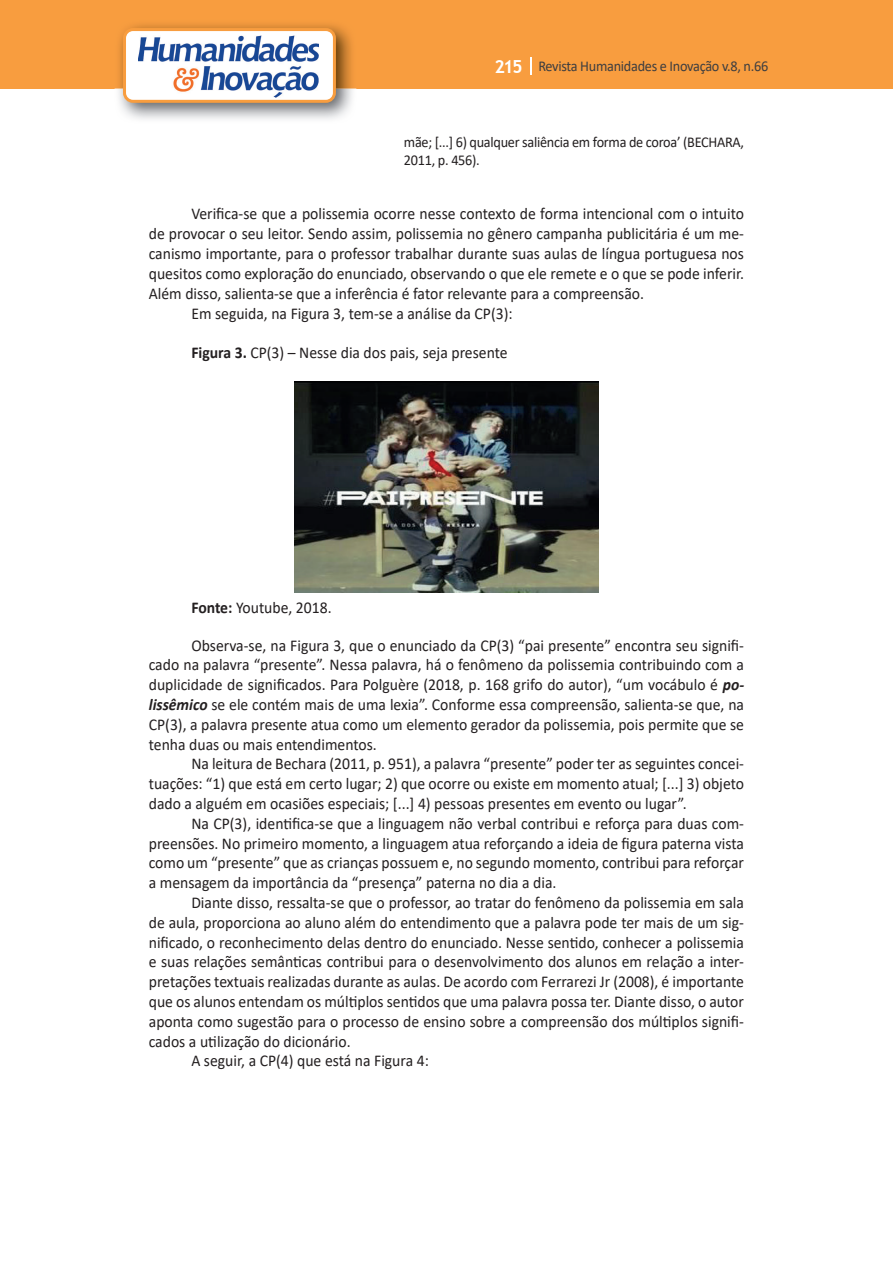
<style>
.page{position:relative;width:893px;height:1263px;background:#fff}
.page>*{position:absolute;margin:0;border:0;box-sizing:border-box;transform-origin:0 0}
.t1{font:16.5px/19.8px "Calibri";color:#231f20;text-align:justify;scale:.95 1}
.t2{font:15px/18px "Calibri";letter-spacing:-.02em;color:#231f20;scale:.95 1}
.t3{font:15px "Calibri";letter-spacing:-.02em;color:#3e3e3f;scale:.95 1}
.s1{font-family:"Trebuchet MS";font-weight:700;font-size:18px;color:#fff}
.s2{font-weight:700}
.s3{font-weight:700;font-style:italic}
</style>
<div class="page">
<div style="left:0;top:0;width:893px;height:88px;background:#f89d3f"></div>
<svg style="left:530px;top:57px;width:2px;height:18px"></svg>
<img style="left:115px;top:24px;width:241px;height:95px">
<div style="left:125px;top:30px;width:209px;height:71px;background:#fff;border-radius:9px"></div>
<img style="left:138px;top:35px;width:181px;height:62px">
<div style="left:123px;top:28px;width:213px;height:75px;border:3px solid #f89d3f;border-radius:9px"></div>
<img style="left:294px;top:381px;width:305px;height:212px">
<p class="t3" style="left:495px;top:56px;width:290px"><span class="s1">215</span> Revista Humanidades e Inovação v.8, n.66</p>
<p class="t2" style="left:404px;top:133px;width:360px">mãe; [...] 6) qualquer saliência em forma de coroa’ (BECHARA,<br>2011, p. 456).</p>
<p class="t1" style="left:191px;top:204px;width:583px">Verifica-se que a polissemia ocorre nesse contexto de forma intencional com o intuito</p>
<p class="t1" style="left:149px;top:223px;width:628px">de provocar o seu leitor. Sendo assim, polissemia no gênero campanha publicitária é um me-</p>
<p class="t1" style="left:149px;top:243px;width:628px">canismo importante, para o professor trabalhar durante suas aulas de língua portuguesa nos</p>
<p class="t1" style="left:149px;top:263px;width:628px">quesitos como exploração do enunciado, observando o que ele remete e o que se pode inferir.</p>
<p class="t1" style="left:149px;top:283px;width:523px">Além disso, salienta-se que a inferência é fator relevante para a compreensão.</p>
<p class="t1" style="left:191px;top:303px;width:340px">Em seguida, na Figura 3, tem-se a análise da CP(3):</p>
<p class="t1" style="left:191px;top:342px;width:334px"><span class="s2">Figura 3.</span> CP(3) – Nesse dia dos pais, seja presente</p>
<p class="t1" style="left:191px;top:597px;width:149px"><span class="s2">Fonte:</span> Youtube, 2018.</p>
<p class="t1" style="left:149px;top:635px;width:628px;text-indent:43px">Observa-se, na Figura 3, que o enunciado da CP(3) “pai presente” encontra seu signifi&shy;cado na palavra “presente”. Nessa palavra, há o fenômeno da polissemia contribuindo com a duplicidade de significados. Para Polguère (2018, p. 168 grifo do autor), “um vocábulo é <span class="s3">po&shy;lissêmico</span> se ele contém mais de uma lexia”. Conforme essa compreensão, salienta-se que, na CP(3), a palavra presente atua como um elemento gerador da polissemia, pois permite que se tenha duas ou mais entendimentos.</p>
<p class="t1" style="left:149px;top:754px;width:628px;text-indent:43px">Na leitura de Bechara (2011, p. 951), a palavra “presente” poder ter as seguintes concei&shy;tuações: “1) que está em certo lugar; 2) que ocorre ou existe em momento atual; [...] 3) objeto dado a alguém em ocasiões especiais; [...] 4) pessoas presentes em evento ou lugar”.</p>
<p class="t1" style="left:149px;top:813px;width:628px;text-indent:43px">Na CP(3), identifica-se que a linguagem não verbal contribui e reforça para duas com&shy;preensões. No primeiro momento, a linguagem atua reforçando a ideia de figura paterna vista como um “presente” que as crianças possuem e, no segundo momento, contribui para reforçar a mensagem da importância da “presença” paterna no dia a dia.</p>
<p class="t1" style="left:191px;top:892px;width:583px">Diante disso, ressalta-se que o professor, ao tratar do fenômeno da polissemia em sala</p>
<p class="t1" style="left:149px;top:912px;width:628px">de aula, proporciona ao aluno além do entendimento que a palavra pode ter mais de um sig-</p>
<p class="t1" style="left:149px;top:932px;width:628px">nificado, o reconhecimento delas dentro do enunciado. Nesse sentido, conhecer a polissemia</p>
<p class="t1" style="left:149px;top:952px;width:628px">e suas relações semânticas contribui para o desenvolvimento dos alunos em relação a inter-</p>
<p class="t1" style="left:149px;top:971px;width:628px">pretações textuais realizadas durante as aulas. De acordo com Ferrarezi Jr (2008), é importante</p>
<p class="t1" style="left:149px;top:991px;width:628px">que os alunos entendam os múltiplos sentidos que uma palavra possa ter. Diante disso, o autor</p>
<p class="t1" style="left:149px;top:1011px;width:628px">aponta como sugestão para o processo de ensino sobre a compreensão dos múltiplos signifi-</p>
<p class="t1" style="left:149px;top:1031px;width:214px">cados a utilização do dicionário.</p>
<p class="t1" style="left:191px;top:1051px;width:252px">A seguir, a CP(4) que está na Figura 4:</p>
</div>
